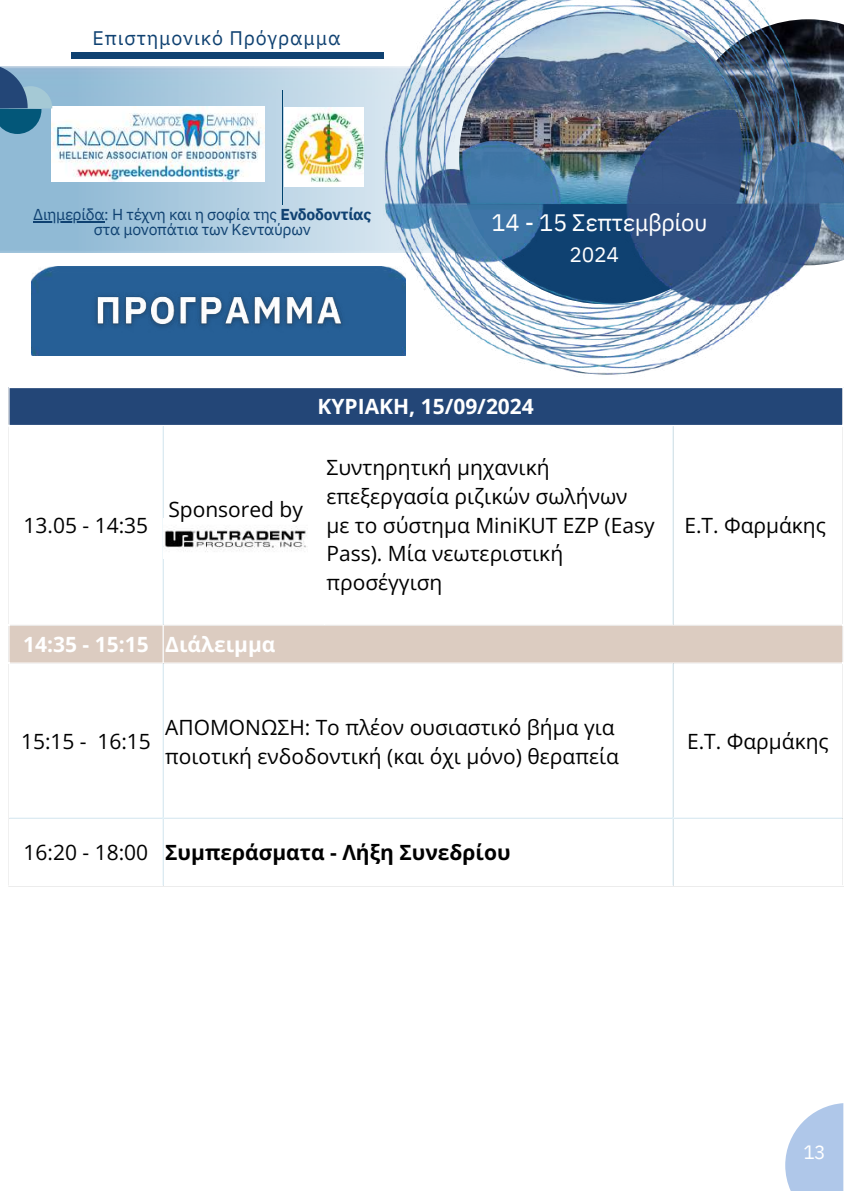
<style>
.page{position:relative;width:844px;height:1191px;background:#fff}
.page>*{position:absolute;margin:0;border:0;box-sizing:border-box;transform-origin:0 0}
.t1{font:23.8px "IBM Plex Sans";letter-spacing:-.015em;color:#fff}
.t2{font:21px/28.9px "Open Sans";color:#000}
.t3{font:700 21px "Open Sans";color:#fff}
.t4{font:700 21px "Open Sans";color:#000}
.t5{font:21px "IBM Plex Sans";color:#fff}
.t6{font:19.6px "IBM Plex Sans";letter-spacing:.045em;color:#0f4171}
.t7{font:19.25px "IBM Plex Sans";color:#fff}
.t8{font:15.75px/15.8px "IBM Plex Sans";letter-spacing:-.015em;color:#0f4171;text-align:center}
.s1{font-weight:700}
.s2{font-weight:400}
</style>
<div class="page">
<div style="left:9px;top:387px;width:834px;height:39px;background:#234677"></div>
<div style="left:10px;top:625px;width:832px;height:37px;background:#dcccc1"></div>
<hr style="left:8px;top:388px;width:2px;height:497px;background:#fff">
<hr style="left:163px;top:625px;width:1px;height:37px;background:#fff">
<hr style="left:842px;top:388px;width:2px;height:497px;background:#fff">
<hr style="left:8px;top:387px;width:836px;height:1px;background:#fff">
<hr style="left:8px;top:425px;width:836px;height:1px;background:#fff">
<hr style="left:163px;top:426px;width:1px;height:198px;background:#e0f0f7">
<hr style="left:163px;top:664px;width:1px;height:221px;background:#e0f0f7">
<hr style="left:672px;top:426px;width:2px;height:198px;background:#e0f0f7">
<hr style="left:672px;top:664px;width:2px;height:221px;background:#e0f0f7">
<hr style="left:10px;top:817px;width:832px;height:2px;background:#e0f0f7">
<div style="left:32px;top:266px;width:344px;height:89px;background:#265f96"></div>
<img style="left:163px;top:518px;width:143px;height:41px">
<img style="left:87px;top:286px;width:266px;height:51px">
<img style="left:0;top:66px;width:376px;height:187px">
<div style="left:71px;top:52px;width:312px;height:6px;background:#0f4171"></div>
<hr style="left:282px;top:90px;width:1px;height:115px;background:#00426e">
<hr style="left:33px;top:221px;width:71px;height:1px;background:#0f4171">
<img style="left:376px;top:0;width:468px;height:375px">
<img style="left:52px;top:107px;width:212px;height:75px">
<img style="left:285px;top:108px;width:79px;height:78px">
<svg style="left:0;top:66px;width:28px;height:20px"></svg>
<svg style="left:0;top:86px;width:52px;height:48px;background:#4a809f"></svg>
<svg style="left:785px;top:1103px;width:58px;height:87px"></svg>
<p class="t6" style="left:92px;top:25px;width:250px">Eπιστημονικό Πρόγραμμα</p>
<p class="t8" style="left:33px;top:206px;width:340px">Διημερίδα: Η τέχνη και η σοφία της <span class="s1">Ενδοδοντίας </span>στα μονοπάτια των Κενταύρων</p>
<p class="t1" style="left:492px;top:206px;width:217px">14 - 15 Σεπτεμβρίου</p>
<p class="t5" style="left:570px;top:241px;width:51px">2024</p>
<p class="t2" style="left:24px;top:510px;width:126px">13.05 - 14:35</p>
<p class="t2" style="left:168px;top:494px;width:136px">Sponsored by</p>
<p class="t3" style="left:23px;top:629px;width:254px">14:35 - 15:15 Διάλειμμα</p>
<p class="t3" style="left:318px;top:392px;width:218px">ΚΥΡΙΑΚΗ, 15/09/2024</p>
<p class="t2" style="left:326px;top:452px;width:330px">Συντηρητική μηχανική επεξεργασία ριζικών σωλήνων με το σύστημα MiniKUT EZP (Easy<br>Pass). Μία νεωτεριστική προσέγγιση</p>
<p class="t2" style="left:21px;top:726px;width:131px">15:15 - 16:15</p>
<p class="t2" style="left:165px;top:712px;width:455px">ΑΠΟΜΟΝΩΣΗ: Το πλέον ουσιαστικό βήμα για ποιοτική ενδοδοντική (και όχι μόνο) θεραπεία</p>
<p class="t4" style="left:24px;top:837px;width:488px"><span class="s2">16:20 - 18:00</span> Συμπεράσματα - Λήξη Συνεδρίου</p>
<p class="t2" style="left:684px;top:510px;width:143px">E.T. Φαρμάκης</p>
<p class="t2" style="left:687px;top:726px;width:143px">Ε.Τ. Φαρμάκης</p>
<p class="t7" style="left:803px;top:1139px;width:24px">13</p>
</div>
